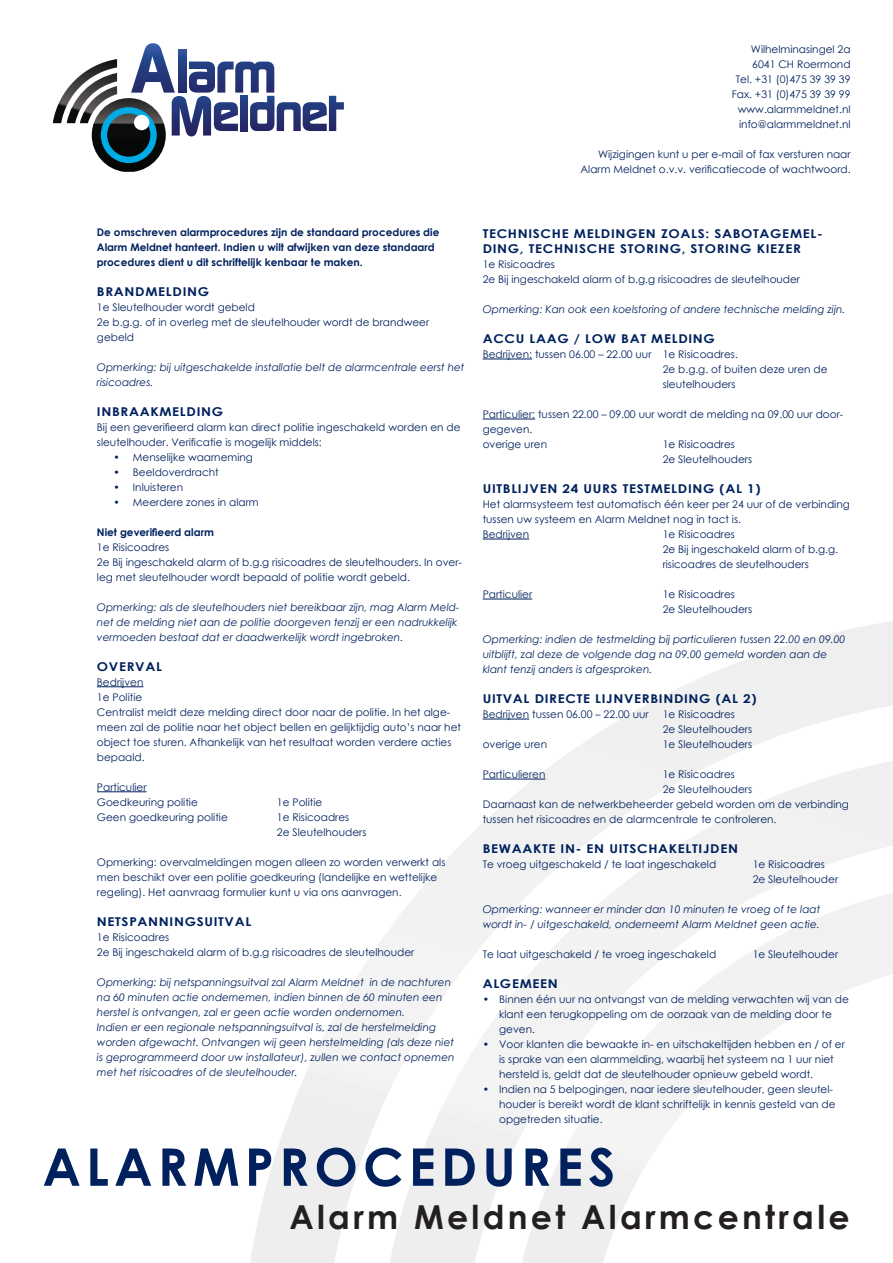
<style>
.page{position:relative;width:893px;height:1263px;background:#fff}
.page>*{position:absolute;margin:0;border:0;box-sizing:border-box;transform-origin:0 0}
.t1{font:700 51.9px "Century Gothic";letter-spacing:.1em;color:#00215d}
.t2{font:700 33px "Century Gothic";letter-spacing:.1em;color:#231f20}
.t3{font:700 12.15px/15px "Century Gothic";letter-spacing:.05em;color:#00215d;scale:1.11 1}
.t4{font:10.5px/15px "Century Gothic";color:#00215d}
.t5{font:italic 10.5px/15px "Century Gothic";color:#00215d}
.t6{font:700 10.5px/15px "Century Gothic";color:#00215d}
</style>
<div class="page">
<svg style="left:53px;top:43px;width:291px;height:129px"></svg>
<svg style="left:250px;top:621px;width:643px;height:642px"></svg>
<hr style="left:97px;top:686px;width:46px;height:1px;background:#00215d">
<hr style="left:97px;top:791px;width:50px;height:1px;background:#00215d">
<hr style="left:483px;top:359px;width:49px;height:1px;background:#00215d">
<hr style="left:483px;top:419px;width:52px;height:1px;background:#00215d">
<hr style="left:483px;top:539px;width:46px;height:1px;background:#00215d">
<hr style="left:483px;top:599px;width:49px;height:1px;background:#00215d">
<hr style="left:483px;top:719px;width:46px;height:1px;background:#00215d">
<hr style="left:483px;top:779px;width:62px;height:1px;background:#00215d">
<p class="t4" style="left:751px;top:42px;width:101px">Wilhelminasingel 2a</p>
<p class="t4" style="left:752px;top:57px;width:100px">6041 CH Roermond</p>
<p class="t4" style="left:736px;top:72px;width:116px">Tel. +31 (0)475 39 39 39</p>
<p class="t4" style="left:732px;top:87px;width:120px">Fax. +31 (0)475 39 39 99</p>
<p class="t4" style="left:738px;top:102px;width:114px">www.alarmmeldnet.nl</p>
<p class="t4" style="left:739px;top:117px;width:113px">info@alarmmeldnet.nl</p>
<p class="t4" style="left:598px;top:147px;width:254px">Wijzigingen kunt u per e-mail of fax versturen naar</p>
<p class="t4" style="left:580px;top:162px;width:272px">Alarm Meldnet o.v.v. verificatiecode of wachtwoord.</p>
<p class="t6" style="left:97px;top:224px;width:344px">De omschreven alarmprocedures zijn de standaard procedures die<br>Alarm Meldnet hanteert. Indien u wilt afwijken van deze standaard procedures dient u dit schriftelijk kenbaar te maken.</p>
<p class="t3" style="left:97px;top:283px;width:103px">BRANDMELDING</p>
<p class="t4" style="left:97px;top:299px;width:159px">1e Sleutelhouder wordt gebeld</p>
<p class="t4" style="left:97px;top:314px;width:334px">2e b.g.g. of in overleg met de sleutelhouder wordt de brandweer gebeld</p>
<p class="t5" style="left:97px;top:359px;width:369px">Opmerking: bij uitgeschakelde installatie belt de alarmcentrale eerst het risicoadres.</p>
<p class="t3" style="left:97px;top:403px;width:115px">INBRAAKMELDING</p>
<p class="t4" style="left:97px;top:419px;width:365px">Bij een geverifieerd alarm kan direct politie ingeschakeld worden en de sleutelhouder. Verificatie is mogelijk middels:</p>
<p class="t4" style="left:113px;top:449px;width:141px">• Menselijke waarneming</p>
<p class="t4" style="left:113px;top:464px;width:107px">• Beeldoverdracht</p>
<p class="t4" style="left:113px;top:479px;width:71px">• Inluisteren</p>
<p class="t4" style="left:113px;top:494px;width:147px">• Meerdere zones in alarm</p>
<p class="t6" style="left:97px;top:524px;width:118px">Niet geverifieerd alarm</p>
<p class="t4" style="left:97px;top:539px;width:74px">1e Risicoadres</p>
<p class="t4" style="left:97px;top:554px;width:367px">2e Bij ingeschakeld alarm of b.g.g risicoadres de sleutelhouders. In over&shy;leg met sleutelhouder wordt bepaald of politie wordt gebeld.</p>
<p class="t5" style="left:97px;top:599px;width:364px">Opmerking: als de sleutelhouders niet bereikbaar zijn, mag Alarm Meld&shy;net de melding niet aan de politie doorgeven tenzij er een nadrukkelijk vermoeden bestaat dat er daadwerkelijk wordt ingebroken.</p>
<p class="t3" style="left:97px;top:658px;width:60px">OVERVAL</p>
<p class="t4" style="left:97px;top:674px;width:48px">Bedrijven</p>
<p class="t4" style="left:97px;top:689px;width:47px">1e Politie</p>
<p class="t4" style="left:97px;top:704px;width:366px">Centralist meldt deze melding direct door naar de politie. In het alge&shy;meen zal de politie naar het object bellen en gelijktijdig auto’s naar het object toe sturen. Afhankelijk van het resultaat worden verdere acties bepaald.</p>
<p class="t4" style="left:97px;top:779px;width:51px">Particulier</p>
<p class="t4" style="left:97px;top:794px;width:102px">Goedkeuring politie</p>
<p class="t4" style="left:277px;top:794px;width:47px">1e Politie</p>
<p class="t4" style="left:97px;top:809px;width:132px">Geen goedkeuring politie</p>
<p class="t4" style="left:277px;top:809px;width:74px">1e Risicoadres</p>
<p class="t4" style="left:277px;top:824px;width:91px">2e Sleutelhouders</p>
<p class="t4" style="left:97px;top:854px;width:350px">Opmerking: overvalmeldingen mogen alleen zo worden verwerkt als men beschikt over een politie goedkeuring (landelijke en wettelijke regeling). Het aanvraag formulier kunt u via ons aanvragen.</p>
<p class="t3" style="left:97px;top:913px;width:141px">NETSPANNINGSUITVAL</p>
<p class="t4" style="left:97px;top:929px;width:74px">1e Risicoadres</p>
<p class="t4" style="left:97px;top:944px;width:319px">2e Bij ingeschakeld alarm of b.g.g risicoadres de sleutelhouder</p>
<p class="t5" style="left:97px;top:974px;width:356px">Opmerking: bij netspanningsuitval zal Alarm Meldnet in de nachturen na 60 minuten actie ondernemen, indien binnen de 60 minuten een herstel is ontvangen, zal er geen actie worden ondernomen.</p>
<p class="t5" style="left:97px;top:1019px;width:359px">Indien er een regionale netspanningsuitval is, zal de herstelmelding worden afgewacht. Ontvangen wij geen herstelmelding (als deze niet is geprogrammeerd door uw installateur), zullen we contact opnemen met het risicoadres of de sleutelhouder.</p>
<p class="t3" style="left:483px;top:225px;width:308px">TECHNISCHE MELDINGEN ZOALS: SABOTAGEMEL-<br>DING, TECHNISCHE STORING, STORING KIEZER</p>
<p class="t4" style="left:483px;top:256px;width:74px">1e Risicoadres</p>
<p class="t4" style="left:483px;top:271px;width:319px">2e Bij ingeschakeld alarm of b.g.g risicoadres de sleutelhouder</p>
<p class="t5" style="left:483px;top:301px;width:364px">Opmerking: Kan ook een koelstoring of andere technische melding zijn.</p>
<p class="t3" style="left:483px;top:330px;width:211px">ACCU LAAG / LOW BAT MELDING</p>
<p class="t4" style="left:483px;top:346px;width:257px">Bedrijven: tussen 06.00 – 22.00 uur 1e Risicoadres.</p>
<p class="t4" style="left:663px;top:361px;width:166px">2e b.g.g. of buiten deze uren de sleutelhouders</p>
<p class="t4" style="left:483px;top:406px;width:362px">Particulier: tussen 22.00 – 09.00 uur wordt de melding na 09.00 uur door&shy;gegeven.</p>
<p class="t4" style="left:483px;top:436px;width:66px">overige uren</p>
<p class="t4" style="left:663px;top:436px;width:74px">1e Risicoadres</p>
<p class="t4" style="left:663px;top:451px;width:91px">2e Sleutelhouders</p>
<p class="t3" style="left:483px;top:480px;width:252px">UITBLIJVEN 24 UURS TESTMELDING (AL 1)</p>
<p class="t4" style="left:483px;top:496px;width:369px">Het alarmsysteem test automatisch één keer per 24 uur of de verbinding tussen uw systeem en Alarm Meldnet nog in tact is.</p>
<p class="t4" style="left:483px;top:526px;width:48px">Bedrijven</p>
<p class="t4" style="left:663px;top:526px;width:74px">1e Risicoadres</p>
<p class="t4" style="left:663px;top:541px;width:177px">2e Bij ingeschakeld alarm of b.g.g. risicoadres de sleutelhouders</p>
<p class="t4" style="left:483px;top:586px;width:51px">Particulier</p>
<p class="t4" style="left:663px;top:586px;width:74px">1e Risicoadres</p>
<p class="t4" style="left:663px;top:601px;width:91px">2e Sleutelhouders</p>
<p class="t5" style="left:483px;top:631px;width:364px">Opmerking: indien de testmelding bij particulieren tussen 22.00 en 09.00 uitblijft, zal deze de volgende dag na 09.00 gemeld worden aan de klant tenzij anders is afgesproken.</p>
<p class="t3" style="left:483px;top:690px;width:248px">UITVAL DIRECTE LIJNVERBINDING (AL 2)</p>
<p class="t4" style="left:483px;top:706px;width:167px">Bedrijven tussen 06.00 – 22.00 uur</p>
<p class="t4" style="left:663px;top:706px;width:74px">1e Risicoadres</p>
<p class="t4" style="left:663px;top:721px;width:91px">2e Sleutelhouders</p>
<p class="t4" style="left:483px;top:736px;width:66px">overige uren</p>
<p class="t4" style="left:663px;top:736px;width:91px">1e Sleutelhouders</p>
<p class="t4" style="left:483px;top:766px;width:64px">Particulieren</p>
<p class="t4" style="left:663px;top:766px;width:74px">1e Risicoadres</p>
<p class="t4" style="left:663px;top:781px;width:91px">2e Sleutelhouders</p>
<p class="t4" style="left:483px;top:796px;width:368px">Daarnaast kan de netwerkbeheerder gebeld worden om de verbinding tussen het risicoadres en de alarmcentrale te controleren.</p>
<p class="t3" style="left:483px;top:840px;width:231px">BEWAAKTE IN- EN UITSCHAKELTIJDEN</p>
<p class="t4" style="left:483px;top:856px;width:235px">Te vroeg uitgeschakeld / te laat ingeschakeld</p>
<p class="t4" style="left:753px;top:856px;width:74px">1e Risicoadres</p>
<p class="t4" style="left:753px;top:871px;width:87px">2e Sleutelhouder</p>
<p class="t5" style="left:483px;top:901px;width:339px">Opmerking: wanneer er minder dan 10 minuten te vroeg of te laat wordt in- / uitgeschakeld, onderneemt Alarm Meldnet geen actie.</p>
<p class="t4" style="left:483px;top:946px;width:235px">Te laat uitgeschakeld / te vroeg ingeschakeld</p>
<p class="t4" style="left:753px;top:946px;width:87px">1e Sleutelhouder</p>
<p class="t3" style="left:483px;top:975px;width:69px">ALGEMEEN</p>
<p class="t4" style="left:499px;top:991px;width:351px;text-indent:-16px">• Binnen één uur na ontvangst van de melding verwachten wij van de klant een terugkoppeling om de oorzaak van de melding door te geven.</p>
<p class="t4" style="left:499px;top:1036px;width:347px;text-indent:-16px">• Voor klanten die bewaakte in- en uitschakeltijden hebben en / of er is sprake van een alarmmelding, waarbij het systeem na 1 uur niet hersteld is, geldt dat de sleutelhouder opnieuw gebeld wordt.</p>
<p class="t4" style="left:499px;top:1081px;width:338px;text-indent:-16px">• Indien na 5 belpogingen, naar iedere sleutelhouder, geen sleutel&shy;houder is bereikt wordt de klant schriftelijk in kennis gesteld van de opgetreden situatie.</p>
<p class="t1" style="left:43px;top:1127px;width:574px">ALARMPROCEDURES</p>
<p class="t2" style="left:289px;top:1192px;width:562px">Alarm Meldnet Alarmcentrale</p>
</div>
